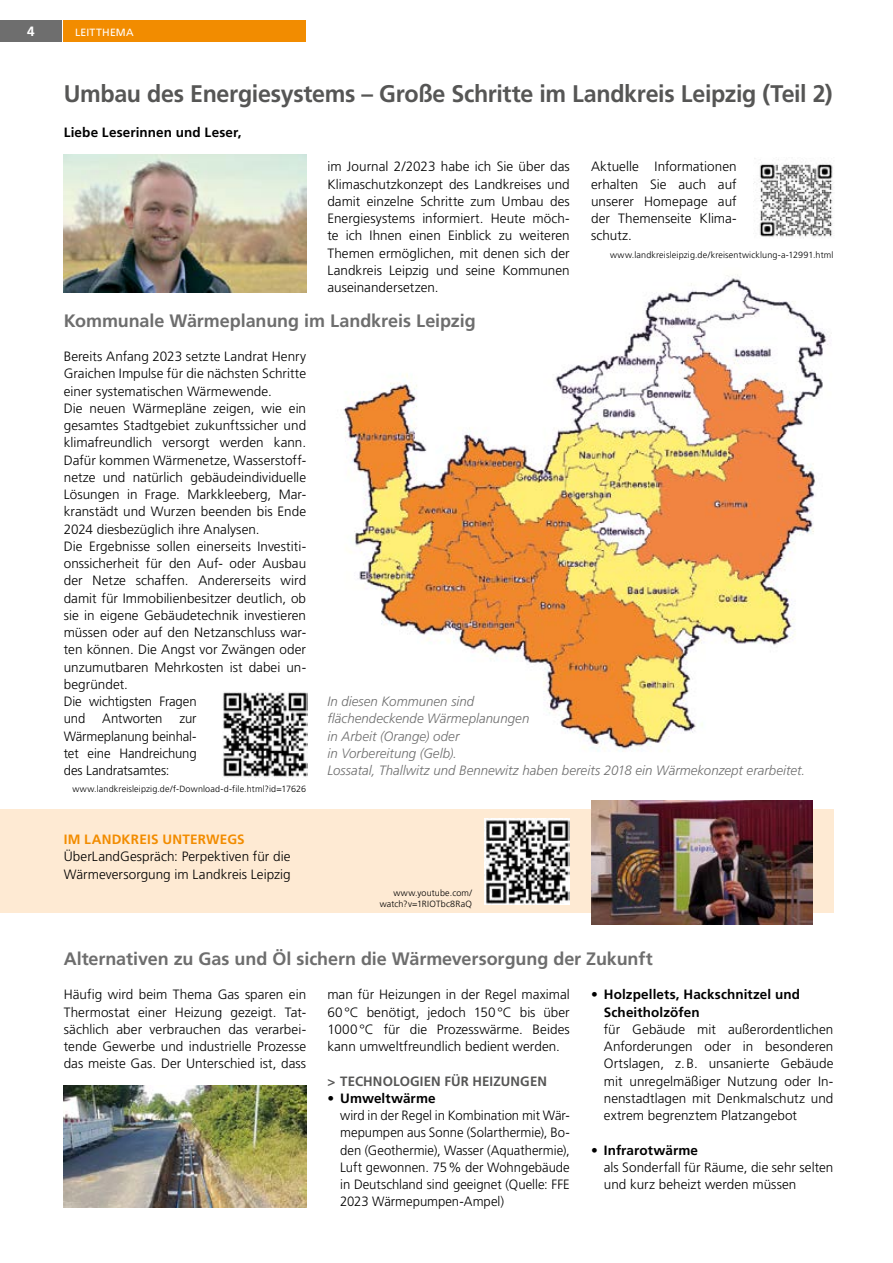
<style>
.page{position:relative;width:893px;height:1263px;background:#fff}
.page>*{position:absolute;margin:0;border:0;box-sizing:border-box;transform-origin:0 0}
.t1{font:700 24px "Frutiger LT Std";letter-spacing:-.015em;color:#565655}
.t2{font:700 18px "Frutiger LT Std";letter-spacing:-.005em;color:#6e6e6e}
.t3{font:300 13.5px/17.2px "Frutiger LT Std";color:#000;text-align:justify}
.t4{font:italic 300 13.5px/17.2px "Frutiger LT Std";letter-spacing:.005em;color:#6e6e6e}
.t5{font:700 13.5px/17.2px "Frutiger LT Std";letter-spacing:.01em;color:#000}
.t6{font:700 13.5px "Frutiger LT Std";letter-spacing:.01em;color:#565655}
.t7{font:700 13.5px "Frutiger LT Std";letter-spacing:.015em;color:#f28c00}
.t8{font:700 13.5px "Frutiger LT Std";color:#fff}
.t9{font:10.5px "Frutiger LT Std";letter-spacing:.02em;color:#fff}
.t10{font:300 9px/10.8px "Frutiger LT Std";letter-spacing:.015em;color:#000;text-align:right}
.s1{font-weight:700}
.s2{font-weight:300}
</style>
<div class="page">
<div style="left:64px;top:20px;width:242px;height:22px;background:#f28c00"></div>
<div style="left:0;top:20px;width:62px;height:22px;background:#6e6e6e"></div>
<img style="left:343px;top:274px;width:486px;height:478px">
<img style="left:754px;top:158px;width:79px;height:81px">
<img style="left:64px;top:154px;width:242px;height:138px">
<img style="left:223px;top:692px;width:84px;height:85px">
<div style="left:0;top:810px;width:833px;height:103px;background:#feead3"></div>
<img style="left:591px;top:800px;width:221px;height:124px">
<img style="left:485px;top:819px;width:85px;height:85px">
<img style="left:64px;top:1086px;width:242px;height:122px">
<p class="t8" style="left:27px;top:23px;width:9px">4</p>
<p class="t9" style="left:75px;top:26px;width:60px">LEITTHEMA</p>
<h1 class="t1" style="left:64px;top:80px;width:770px">Umbau des Energiesystems – Große Schritte im Landkreis Leipzig (Teil 2)</h1>
<p class="t5" style="left:64px;top:124px;width:179px">Liebe Leserinnen und Leser,</p>
<p class="t3" style="left:327px;top:158px;width:244px">im Journal 2/2023 habe ich Sie über das Klimaschutzkonzept des Landkreises und damit einzelne Schritte zum Umbau des Energiesystems informiert. Heute möch&shy;te ich Ihnen einen Einblick zu weiteren Themen ermöglichen, mit denen sich der Landkreis Leipzig und seine Kommunen auseinandersetzen.</p>
<p class="t3" style="left:591px;top:158px;width:147px">Aktuelle Informationen erhalten Sie auch auf unserer Homepage auf der Themenseite Klima&shy;schutz.</p>
<p class="t10" style="left:610px;top:249px;width:225px">www.landkreisleipzig.de/kreisentwicklung-a-12991.html</p>
<h2 class="t2" style="left:64px;top:310px;width:414px">Kommunale Wärmeplanung im Landkreis Leipzig</h2>
<p class="t3" style="left:64px;top:348px;width:244px;text-align:left">Bereits Anfang 2023 setzte Landrat Henry Graichen Impulse für die nächsten Schritte einer systematischen Wärmewende.<br>Die neuen Wärmepläne zeigen, wie ein gesamtes Stadtgebiet zukunftssicher und klimafreundlich versorgt werden kann.<br>Dafür kommen Wärmenetze, Wasserstoff&shy;netze und natürlich gebäudeindividuelle Lösungen in Frage. Markkleeberg, Mar&shy;kranstädt und Wurzen beenden bis Ende 2024 diesbezüglich ihre Analysen.<br>Die Ergebnisse sollen einerseits Investiti&shy;onssicherheit für den Auf- oder Ausbau der Netze schaffen. Andererseits wird damit für Immobilienbesitzer deutlich, ob sie in eigene Gebäudetechnik investieren müssen oder auf den Netzanschluss war&shy;ten können. Die Angst vor Zwängen oder unzumutbaren Mehrkosten ist dabei un&shy;begründet.<br>Die wichtigsten Fragen<br>und</p>
<p class="t3" style="left:102px;top:710px;width:62px">Antworten</p>
<p class="t3" style="left:64px;top:710px;width:134px;text-indent:116px">zur Wärmeplanung beinhal&shy;tet eine Handreichung des Landratsamtes:</p>
<p class="t10" style="left:72px;top:784px;width:235px">www.landkreisleipzig.de/f-Download-d-file.html?id=17626</p>
<p class="t7" style="left:64px;top:831px;width:182px">IM LANDKREIS UNTERWEGS</p>
<p class="t3" style="left:64px;top:848px;width:228px">ÜberLandGespräch: Perpektiven für die<br>Wärmeversorgung im Landkreis Leipzig</p>
<p class="t4" style="left:327px;top:693px;width:479px">In diesen Kommunen sind<br>flächendeckende Wärmeplanungen<br>in Arbeit (Orange) oder<br>in Vorbereitung (Gelb).<br>Lossatal, Thallwitz und Bennewitz haben bereits 2018 ein Wärmekonzept erarbeitet.</p>
<p class="t10" style="left:380px;top:887px;width:94px">www.youtube.com/ watch?v=1RIOTbc8RaQ</p>
<h2 class="t2" style="left:64px;top:948px;width:590px">Alternativen zu Gas und Öl sichern die Wärmeversorgung der Zukunft</h2>
<p class="t3" style="left:64px;top:986px;width:244px">Häufig wird beim Thema Gas sparen ein Thermostat einer Heizung gezeigt. Tat&shy;sächlich aber verbrauchen das verarbei&shy;tende Gewerbe und industrielle Prozesse das meiste Gas. Der Unterschied ist, dass</p>
<p class="t3" style="left:327px;top:986px;width:244px">man für Heizungen in der Regel maximal 60°C benötigt, jedoch 150°C bis über 1000°C für die Prozesswärme. Beides kann umweltfreundlich bedient werden.</p>
<p class="t6" style="left:327px;top:1073px;width:221px">&gt; TECHNOLOGIEN FÜR HEIZUNGEN</p>
<p class="t3" style="left:340px;top:1090px;width:231px;text-align:left;text-indent:-13px">• <span class="s1">Umweltwärme<br></span>wird in der Regel in Kombination mit Wär&shy;mepumpen aus Sonne (Solarthermie), Bo&shy;den (Geothermie), Wasser (Aquathermie), Luft gewonnen. 75% der Wohngebäude in Deutschland sind geeignet (Quelle: FFE 2023 Wärmepumpen-Ampel)</p>
<p class="t5" style="left:604px;top:986px;width:198px;text-indent:-13px"><span class="s2">•</span> Holzpellets, Hackschnitzel und<br>Scheitholzöfen</p>
<p class="t3" style="left:604px;top:1021px;width:231px">für Gebäude mit außerordentlichen Anforderungen oder in besonderen Ortslagen, z.B. unsanierte Gebäude mit unregelmäßiger Nutzung oder In&shy;nenstadtlagen mit Denkmalschutz und extrem begrenztem Platzangebot</p>
<p class="t3" style="left:604px;top:1141px;width:231px;text-align:left;text-indent:-13px">• <span class="s1">Infrarotwärme<br></span>als Sonderfall für Räume, die sehr selten und kurz beheizt werden müssen</p>
</div>
